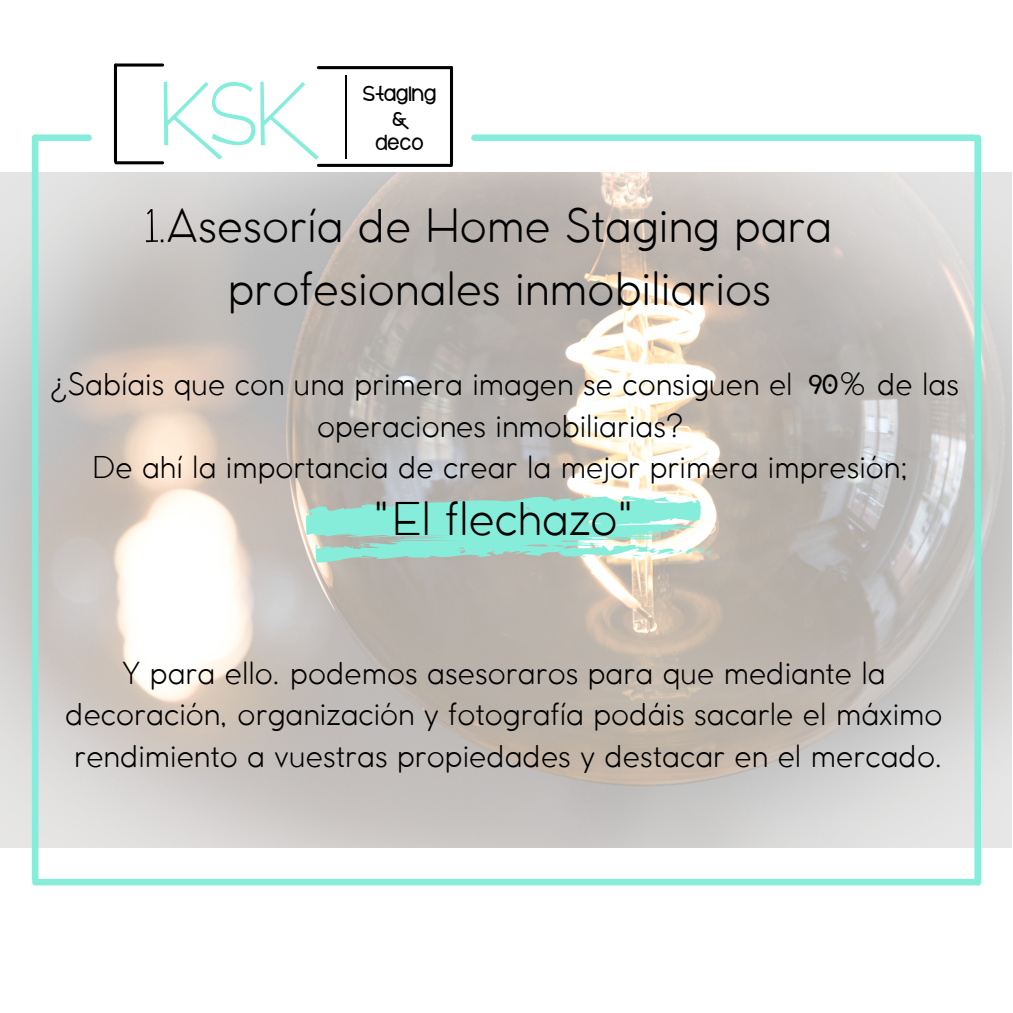
<style>
.page{position:relative;width:1013px;height:1013px;background:#fff}
.page>*{position:absolute;margin:0;border:0;box-sizing:border-box;transform-origin:0 0}
.t1{font:99.5px "cafe&brewery";color:#85edda}
.t2{font:52.5px "cafe&brewery";color:#000}
.t3{font:300 45px "COCOMAT";color:#000}
.t4{font:300 30px "COCOMAT";color:#000}
.t5{font:23.75px "cafebrewerybold";color:#000}
.s1{font-family:"cafebrewerybold";font-weight:400}
</style>
<div class="page">
<div style="left:35px;top:134px;width:54px;height:7px;background:#85edda"></div>
<div style="left:474px;top:134px;width:500px;height:7px;background:#85edda"></div>
<div style="left:35px;top:878px;width:939px;height:7px;background:#85edda"></div>
<img style="left:0;top:172px;width:1011px;height:675px">
<div style="left:32px;top:138px;width:6px;height:740px;background:#85edda"></div>
<div style="left:974px;top:138px;width:7px;height:744px;background:#85edda"></div>
<hr style="left:345px;top:75px;width:2px;height:84px;background:#000">
<hr style="left:116px;top:64px;width:47px;height:2px;background:#000">
<hr style="left:116px;top:161px;width:47px;height:3px;background:#000">
<hr style="left:114px;top:65px;width:3px;height:96px;background:#000">
<hr style="left:318px;top:66px;width:133px;height:3px;background:#000">
<hr style="left:318px;top:164px;width:133px;height:3px;background:#000">
<hr style="left:450px;top:67px;width:3px;height:97px;background:#000">
<svg style="left:306px;top:496px;width:405px;height:66px"></svg>
<p class="t1" style="left:163px;top:60px;width:146px">KSK</p>
<p class="t5" style="left:363px;top:81px;width:75px">Staging</p>
<p class="t5" style="left:393px;top:106px;width:15px">&amp;</p>
<p class="t5" style="left:376px;top:130px;width:49px">deco</p>
<p class="t3" style="left:166px;top:196px;width:667px">Asesoría de Home Staging para</p>
<p class="t3" style="left:228px;top:259px;width:545px">profesionales inmobiliarios</p>
<p class="t2" style="left:145px;top:197px;width:24px">1.</p>
<p class="t4" style="left:51px;top:364px;width:743px">¿Sabíais que con una primera imagen se consiguen el</p>
<p class="t4" style="left:809px;top:364px;width:152px"><span class="s1">90</span>% de las</p>
<p class="t4" style="left:317px;top:406px;width:367px">operaciones inmobiliarias?</p>
<p class="t4" style="left:92px;top:447px;width:817px">De ahí la importancia de crear la mejor primera impresión;</p>
<p class="t3" style="left:373px;top:489px;width:264px">"El flechazo"</p>
<p class="t4" style="left:122px;top:653px;width:765px">Y para ello. podemos asesoraros para que mediante la</p>
<p class="t4" style="left:65px;top:694px;width:878px">decoración, organización y fotografía podáis sacarle el máximo</p>
<p class="t4" style="left:74px;top:735px;width:870px">rendimiento a vuestras propiedades y destacar en el mercado.</p>
</div>
